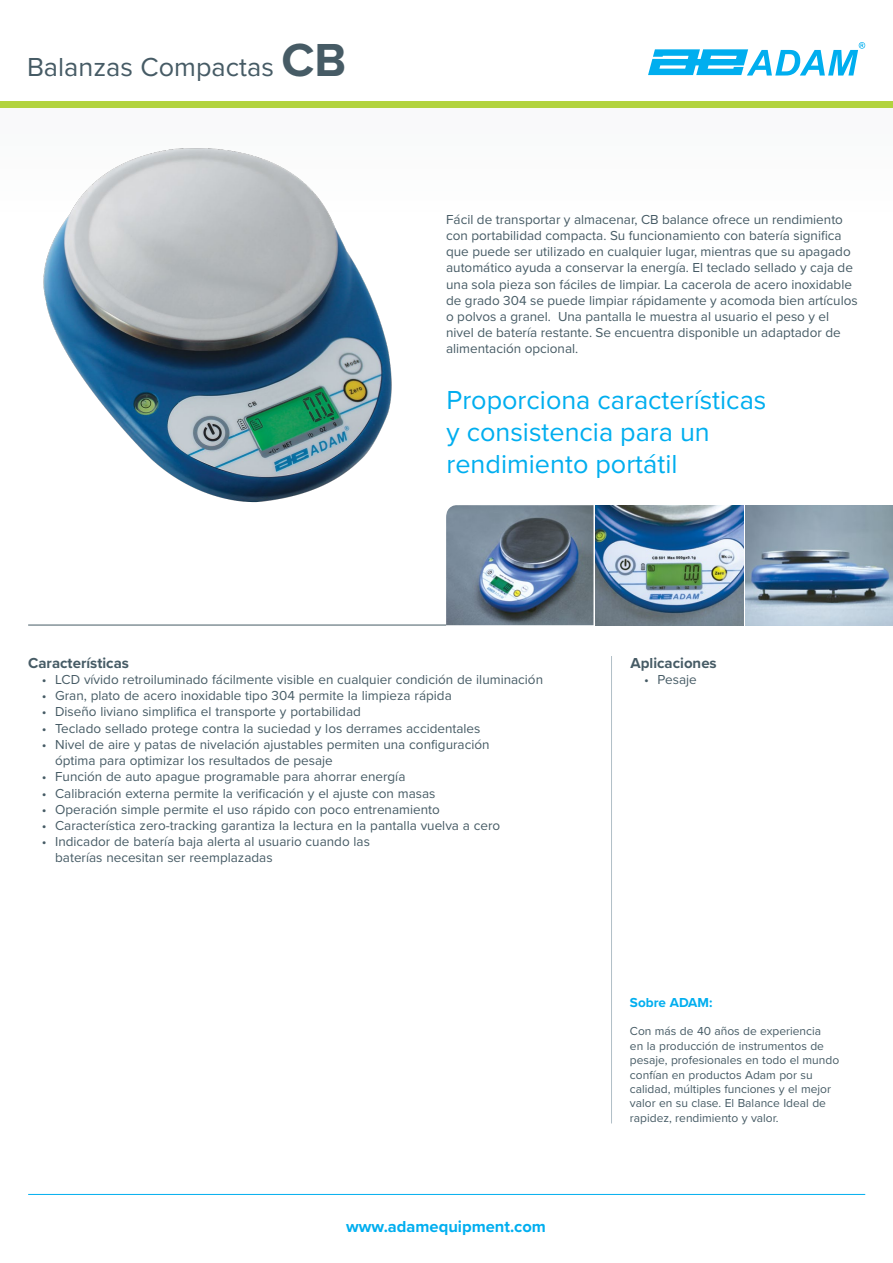
<style>
.page{position:relative;width:893px;height:1263px;background:#fff}
.page>*{position:absolute;margin:0;border:0;box-sizing:border-box;transform-origin:0 0}
.t1{font:27px/32.4px "Proxima Nova";color:#00aeef}
.t2{font:27px "Proxima Nova";color:#465b65}
.t3{font:700 16.5px "Proxima Nova";color:#00aeef}
.t4{font:700 15px "Proxima Nova";color:#465b65}
.t5{font:13.5px/16.2px "Proxima Nova";color:#465b65}
.t6{font:700 13.5px "Proxima Nova";color:#00aeef}
.t7{font:12px/14.4px "Proxima Nova";color:#465b65}
.s1{font-weight:700;font-size:48px}
</style>
<div class="page">
<div style="left:0;top:107px;width:893px;height:114px;background:#fafbfb"></div>
<div style="left:0;top:101px;width:893px;height:6px;background:#b2d33e"></div>
<hr style="left:28px;top:625px;width:418px;height:1px;background:#465b65">
<hr style="left:611px;top:656px;width:1px;height:467px;background:#b1bfc7">
<hr style="left:28px;top:1194px;width:837px;height:1px;background:#00aeef">
<svg style="left:648px;top:42px;width:217px;height:34px"></svg>
<img style="left:43px;top:148px;width:349px;height:355px">
<img style="left:745px;top:505px;width:148px;height:120px">
<img style="left:596px;top:505px;width:147px;height:120px">
<img style="left:446px;top:505px;width:147px;height:120px">
<h1 class="t2" style="left:27px;top:46px;width:321px">Balanzas Compactas <span class="s1">CB</span></h1>
<p class="t5" style="left:446px;top:211px;width:413px">Fácil de transportar y almacenar, CB balance ofrece un rendimiento con portabilidad compacta. Su funcionamiento con batería significa que puede ser utilizado en cualquier lugar, mientras que su apagado automático ayuda a conservar la energía. El teclado sellado y caja de una sola pieza son fáciles de limpiar. La cacerola de acero inoxidable de grado 304 se puede limpiar rápidamente y acomoda bien artículos o polvos a granel. Una pantalla le muestra al usuario el peso y el nivel de batería restante. Se encuentra disponible un adaptador de alimentación opcional.</p>
<h1 class="t1" style="left:446px;top:382px;width:321px">Proporciona características y consistencia para un rendimiento portátil</h1>
<p class="t4" style="left:28px;top:652px;width:102px">Características</p>
<p class="t5" style="left:42px;top:671px;width:503px">• LCD vívido retroiluminado fácilmente visible en cualquier condición de iluminación</p>
<p class="t5" style="left:42px;top:687px;width:412px">• Gran, plato de acero inoxidable tipo 304 permite la limpieza rápida</p>
<p class="t5" style="left:42px;top:703px;width:321px">• Diseño liviano simplifica el transporte y portabilidad</p>
<p class="t5" style="left:42px;top:719px;width:440px">• Teclado sellado protege contra la suciedad y los derrames accidentales</p>
<p class="t5" style="left:55px;top:736px;width:436px;text-indent:-14px">• Nivel de aire y patas de nivelación ajustables permiten una configuración óptima para optimizar los resultados de pesaje</p>
<p class="t5" style="left:42px;top:768px;width:365px">• Función de auto apague programable para ahorrar energía</p>
<p class="t5" style="left:42px;top:784px;width:395px">• Calibración externa permite la verificación y el ajuste con masas</p>
<p class="t5" style="left:42px;top:800px;width:400px">• Operación simple permite el uso rápido con poco entrenamiento</p>
<p class="t5" style="left:42px;top:817px;width:460px">• Característica zero-tracking garantiza la lectura en la pantalla vuelva a cero</p>
<p class="t5" style="left:55px;top:833px;width:316px;text-indent:-14px">• Indicador de batería baja alerta al usuario cuando las baterías necesitan ser reemplazadas</p>
<p class="t3" style="left:346px;top:1214px;width:201px">www.adamequipment.com</p>
<p class="t4" style="left:630px;top:652px;width:88px">Aplicaciones</p>
<p class="t5" style="left:644px;top:671px;width:54px">• Pesaje</p>
<p class="t6" style="left:630px;top:992px;width:84px">Sobre ADAM:</p>
<p class="t7" style="left:630px;top:1024px;width:211px">Con más de 40 años de experiencia<br>en la producción de instrumentos de pesaje, profesionales en todo el mundo confían en productos Adam por su calidad, múltiples funciones y el mejor valor en su clase. El Balance Ideal de rapidez, rendimiento y valor.</p>
</div>
